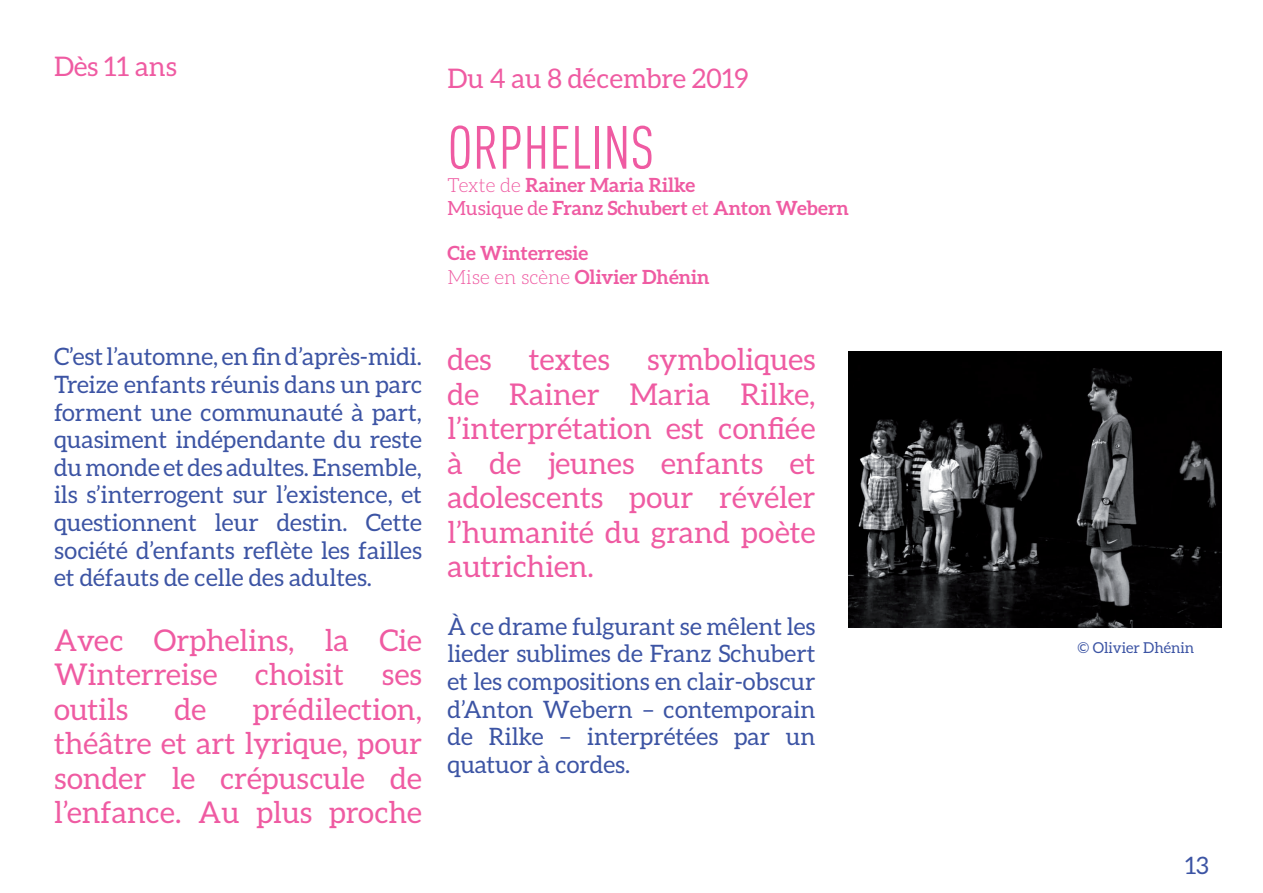
<style>
.page{position:relative;width:1263px;height:893px;background:#fff}
.page>*{position:absolute;margin:0;border:0;box-sizing:border-box;transform-origin:0 0}
.t1{font:60px "DIN Cond";color:#ef5ba2}
.t2{font:30px/34.5px "Aleo";color:#ef5ba2;text-align:justify}
.t3{font:27px "Aleo";color:#ef5ba2}
.t4{font:24px/27.6px "Aleo";color:#3c54a4;text-align:justify}
.t5{font:700 19.5px/23.4px "Aleo";color:#ef5ba2}
.t6{font:15px "Aleo";color:#3c54a4}
.s1{font-weight:300}
.s2{font-weight:400}
</style>
<div class="page">
<img style="left:848px;top:351px;width:373px;height:276px">
<p class="t3" style="left:54px;top:51px;width:124px">Dès 11 ans</p>
<p class="t4" style="left:54px;top:343px;width:369px">C’est l’automne, en fin d’après-midi.<br>Treize enfants réunis dans un parc forment une communauté à part, quasiment indépendante du reste du monde et des adultes. Ensemble, ils s’interrogent sur l’existence, et questionnent leur destin. Cette société d’enfants reflète les failles et défauts de celle des adultes.</p>
<p class="t2" style="left:54px;top:622px;width:369px">Avec Orphelins, la Cie<br>Winterreise</p>
<p class="t2" style="left:255px;top:657px;width:90px">choisit</p>
<p class="t2" style="left:382px;top:657px;width:42px">ses</p>
<p class="t2" style="left:54px;top:691px;width:369px;text-indent:199px">prédilection, théâtre et art lyrique, pour sonder le crépuscule de l’enfance. Au plus proche</p>
<p class="t2" style="left:54px;top:691px;width:75px">outils</p>
<p class="t2" style="left:175px;top:691px;width:33px">de</p>
<p class="t3" style="left:447px;top:63px;width:303px">Du 4 au 8 décembre 2019</p>
<h1 class="t1" style="left:447px;top:113px;width:208px">ORPHELINS</h1>
<p class="t5" style="left:447px;top:173px;width:403px"><span class="s1">Texte de</span> Rainer Maria Rilke<br><span class="s2">Musique de</span> Franz Schubert <span class="s2">et</span> Anton Webern</p>
<p class="t5" style="left:447px;top:241px;width:264px">Cie Winterresie<br><span class="s1">Mise en scène</span> Olivier Dhénin</p>
<p class="t2" style="left:447px;top:342px;width:369px">des textes symboliques de Rainer Maria Rilke, l’interprétation est confiée à de jeunes enfants et adolescents pour révéler l’humanité du grand poète autrichien.</p>
<p class="t4" style="left:447px;top:612px;width:369px">À ce drame fulgurant se mêlent les lieder sublimes de Franz Schubert et les compositions en clair-obscur d’Anton Webern – contemporain de Rilke – interprétées par un quatuor à cordes.</p>
<p class="t6" style="left:1078px;top:639px;width:118px">© Olivier Dhénin</p>
<p class="t4" style="left:1185px;top:851px;width:25px">13</p>
</div>
